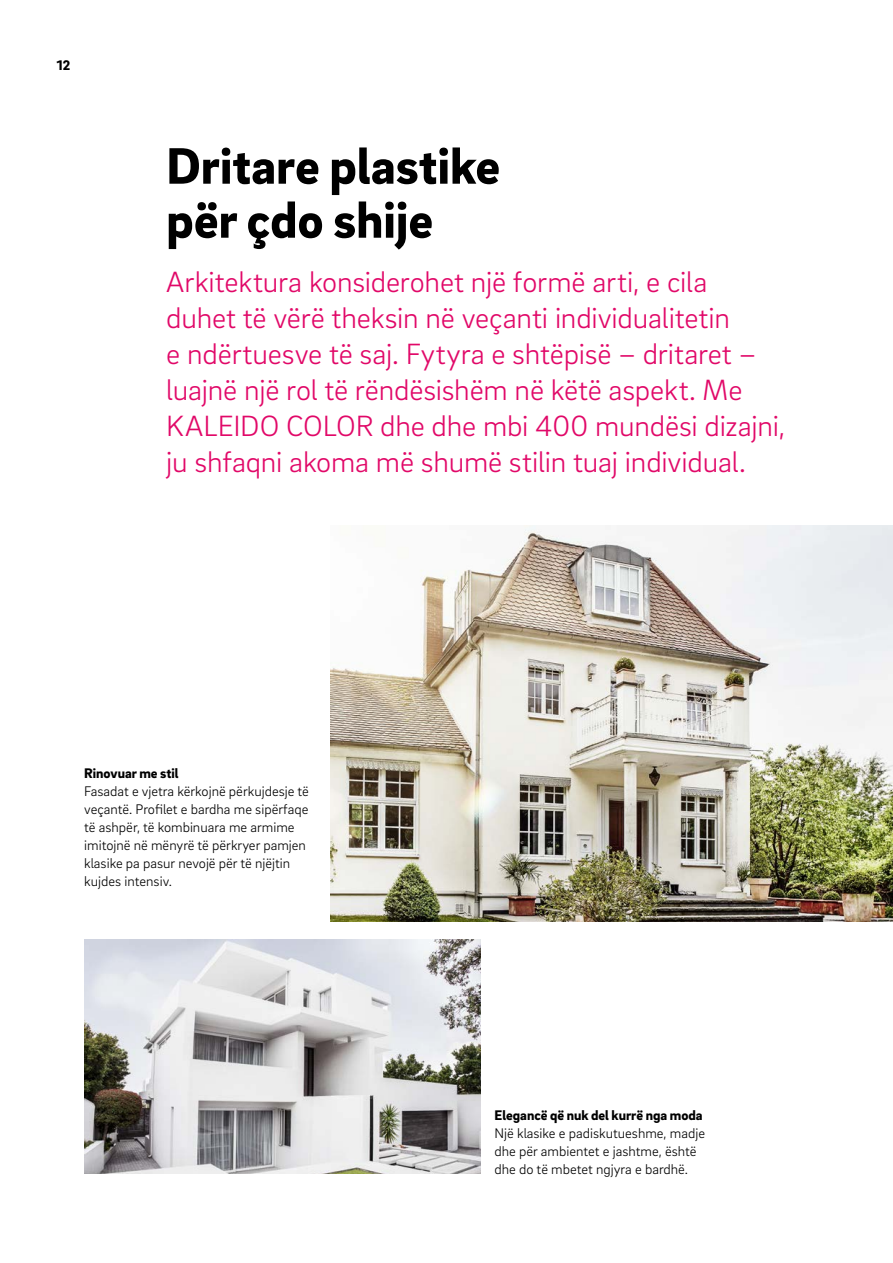
<style>
.page{position:relative;width:893px;height:1263px;background:#fff}
.page>*{position:absolute;margin:0;border:0;box-sizing:border-box;transform-origin:0 0}
._01__Headline_-_35pt{font:900 52.5px/54px "Brix Sans";color:#000}
._11__Highlighter_-_2{font:300 30px/36px "Brix Sans";letter-spacing:-.005em;color:#e10868}
._16__Body_text_-_9_5{font:300 14.25px/18px "Brix Sans";color:#000}
._14__Body_subline{font:900 14.25px "Brix Sans";color:#000}
.MP__Page_numbers_-_9{font:900 14.25px "Brix Sans";color:#000}
</style>
<div class="page">
<img style="left:84px;top:940px;width:396px;height:234px">
<img style="left:330px;top:526px;width:563px;height:396px">
<p class="MP__Page_numbers_-_9" style="left:57px;top:56px;width:15px">12</p>
<p class="_01__Headline_-_35pt" style="left:166px;top:136px;width:335px">Dritare plastike për çdo shije</p>
<p class="_11__Highlighter_-_2" style="left:166px;top:262px;width:565px">Arkitektura konsiderohet një formë arti, e cila duhet të vërë theksin në veçanti individualitetin</p>
<p class="_11__Highlighter_-_2" style="left:166px;top:334px;width:620px">e ndërtuesve të saj. Fytyra e shtëpisë – dritaret – luajnë një rol të rëndësishëm në këtë aspekt. Me KALEIDO COLOR dhe dhe mbi 400 mundësi dizajni, ju shfaqni akoma më shumë stilin tuaj individual.</p>
<p class="_14__Body_subline" style="left:84px;top:763px;width:96px">Rinovuar me stil</p>
<p class="_16__Body_text_-_9_5" style="left:84px;top:781px;width:226px">Fasadat e vjetra kërkojnë përkujdesje të veçantë. Profilet e bardha me sipërfaqe të ashpër, të kombinuara me armime imitojnë në mënyrë të përkryer pamjen klasike pa pasur nevojë për të njëjtin kujdes intensiv.</p>
<p class="_14__Body_subline" style="left:495px;top:1105px;width:210px">Elegancë që nuk del kurrë nga moda</p>
<p class="_16__Body_text_-_9_5" style="left:495px;top:1123px;width:212px">Një klasike e padiskutueshme, madje dhe për ambientet e jashtme, është dhe do të mbetet ngjyra e bardhë.</p>
</div>
